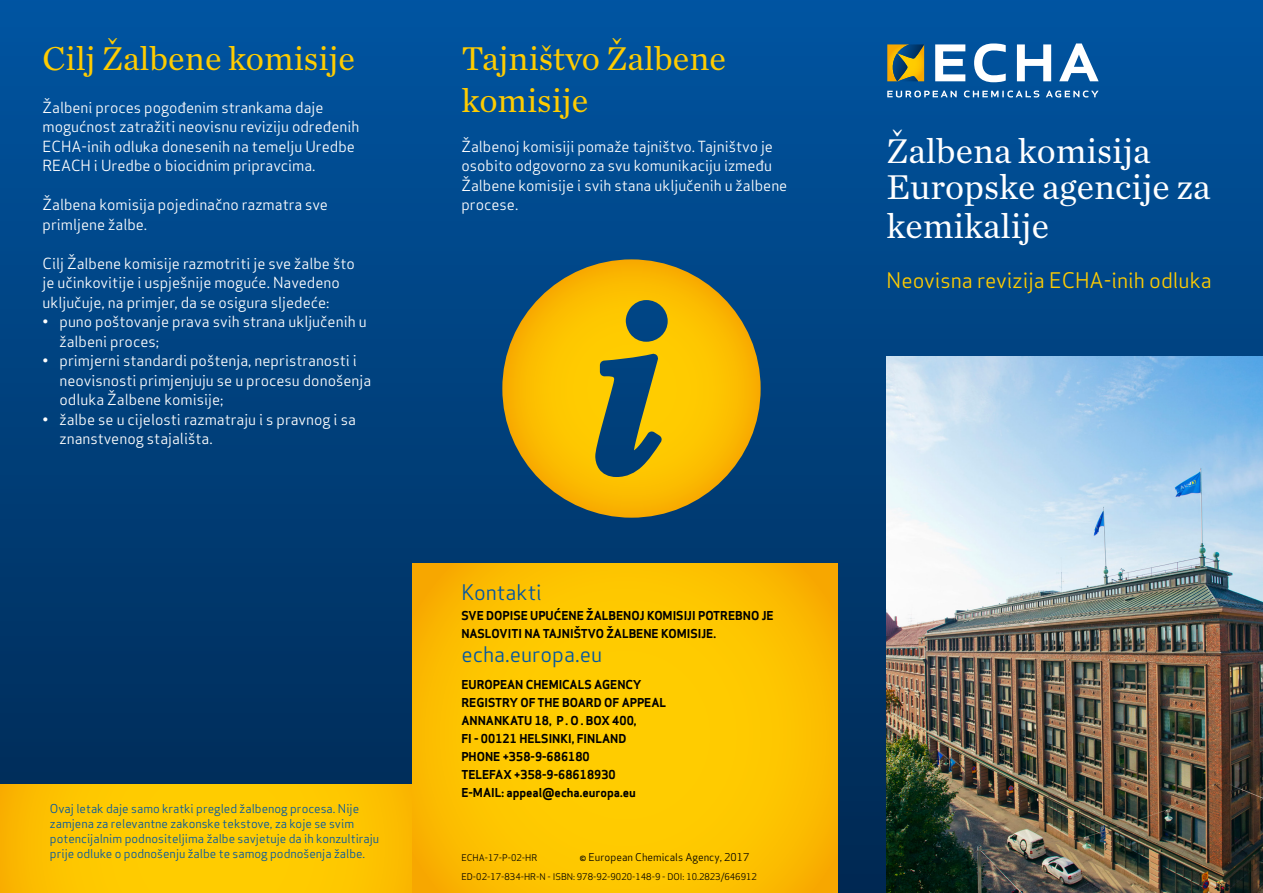
<style>
.page{position:relative;width:1263px;height:893px;background:#fff}
.page>*{position:absolute;margin:0;border:0;box-sizing:border-box;transform-origin:0 0}
.t1{font:36px/37.5px "Chronicle Text G1";color:#fff}
.t2{font:34.5px/41.4px "Chronicle Text G1";color:#fc0}
.t3{font:21px "Apex Sans";color:#fc0}
.t4{font:21px "Apex Sans";color:#0056a4}
.t5{font:15px/19.5px "Apex Sans";color:#fff}
.t6{font:700 12px/18px "Apex Sans";color:#000}
.t7{font:12px/15px "Apex Sans";color:#0056a4}
.t8{font:10.5px "Apex Sans";color:#000}
.t9{font:9px "Apex Sans";color:#000}
</style>
<div class="page">
<div style="left:0;top:0;width:1263px;height:893px;background:linear-gradient(to bottom,#0055a2,#012850)"></div>
<img style="left:887px;top:357px;width:376px;height:536px">
<svg style="left:887px;top:91px;width:211px;height:6px"></svg>
<svg style="left:935px;top:43px;width:163px;height:39px"></svg>
<svg style="left:887px;top:44px;width:37px;height:37px"></svg>
<svg style="left:0;top:784px;width:412px;height:109px;background:#fdc600"></svg>
<svg style="left:412px;top:563px;width:426px;height:330px;background:#fdc300"></svg>
<svg style="left:502px;top:259px;width:259px;height:259px;background:#ab9628"></svg>
<h2 class="t2" style="left:43px;top:36px;width:314px">Cilj Žalbene komisije</h2>
<p class="t5" style="left:43px;top:96px;width:318px">Žalbeni proces pogođenim strankama daje mogućnost zatražiti neovisnu reviziju određenih ECHA-inih odluka donesenih na temelju Uredbe REACH i Uredbe o biocidnim pripravcima.</p>
<p class="t5" style="left:43px;top:193px;width:287px">Žalbena komisija pojedinačno razmatra sve primljene žalbe.</p>
<p class="t5" style="left:43px;top:252px;width:314px">Cilj Žalbene komisije razmotriti je sve žalbe što je učinkovitije i uspješnije moguće. Navedeno uključuje, na primjer, da se osigura sljedeće:</p>
<p class="t5" style="left:60px;top:310px;width:309px;text-indent:-17px">• puno poštovanje prava svih strana uključenih u žalbeni proces;</p>
<p class="t5" style="left:60px;top:349px;width:313px;text-indent:-17px">• primjerni standardi poštenja, nepristranosti i neovisnosti primjenjuju se u procesu donošenja odluka Žalbene komisije;</p>
<p class="t5" style="left:60px;top:408px;width:298px;text-indent:-17px">• žalbe se u cijelosti razmatraju i s pravnog i sa znanstvenog stajališta.</p>
<p class="t7" style="left:50px;top:800px;width:331px">Ovaj letak daje samo kratki pregled žalbenog procesa. Nije zamjena za relevantne zakonske tekstove, za koje se svim potencijalnim podnositeljima žalbe savjetuje da ih konzultiraju prije odluke o podnošenju žalbe te samog podnošenja žalbe.</p>
<h2 class="t2" style="left:461px;top:36px;width:266px">Tajništvo Žalbene komisije</h2>
<p class="t5" style="left:461px;top:135px;width:327px">Žalbenoj komisiji pomaže tajništvo. Tajništvo je osobito odgovorno za svu komunikaciju između Žalbene komisije i svih stana uključenih u žalbene procese.</p>
<h3 class="t4" style="left:461px;top:575px;width:82px">Kontakti</h3>
<p class="t6" style="left:461px;top:606px;width:314px">SVE DOPISE UPUĆENE ŽALBENOJ KOMISIJI POTREBNO JE<br>NASLOVITI NA TAJNIŠTVO ŽALBENE KOMISIJE.</p>
<h3 class="t4" style="left:461px;top:637px;width:142px">echa.europa.eu</h3>
<p class="t6" style="left:461px;top:675px;width:206px">EUROPEAN CHEMICALS AGENCY<br>REGISTRY OF THE BOARD OF APPEAL<br>ANNANKATU 18, P . O . BOX 400,<br>FI - 00121 HELSINKI, FINLAND<br>PHONE +358-9-686180<br>TELEFAX +358-9-68618930<br>E-MAIL: appeal@echa.europa.eu</p>
<p class="t9" style="left:461px;top:850px;width:77px">ECHA-17-P-02-HR</p>
<p class="t8" style="left:579px;top:848px;width:172px">© European Chemicals Agency, 2017</p>
<p class="t9" style="left:461px;top:869px;width:297px">ED-02-17-834-HR-N - ISBN: 978-92-9020-148-9 - DOI: 10.2823/646912</p>
<h1 class="t1" style="left:887px;top:130px;width:325px">Žalbena komisija<br>Europske agencije za kemikalije</h1>
<h3 class="t3" style="left:887px;top:263px;width:327px">Neovisna revizija ECHA-inih odluka</h3>
</div>
